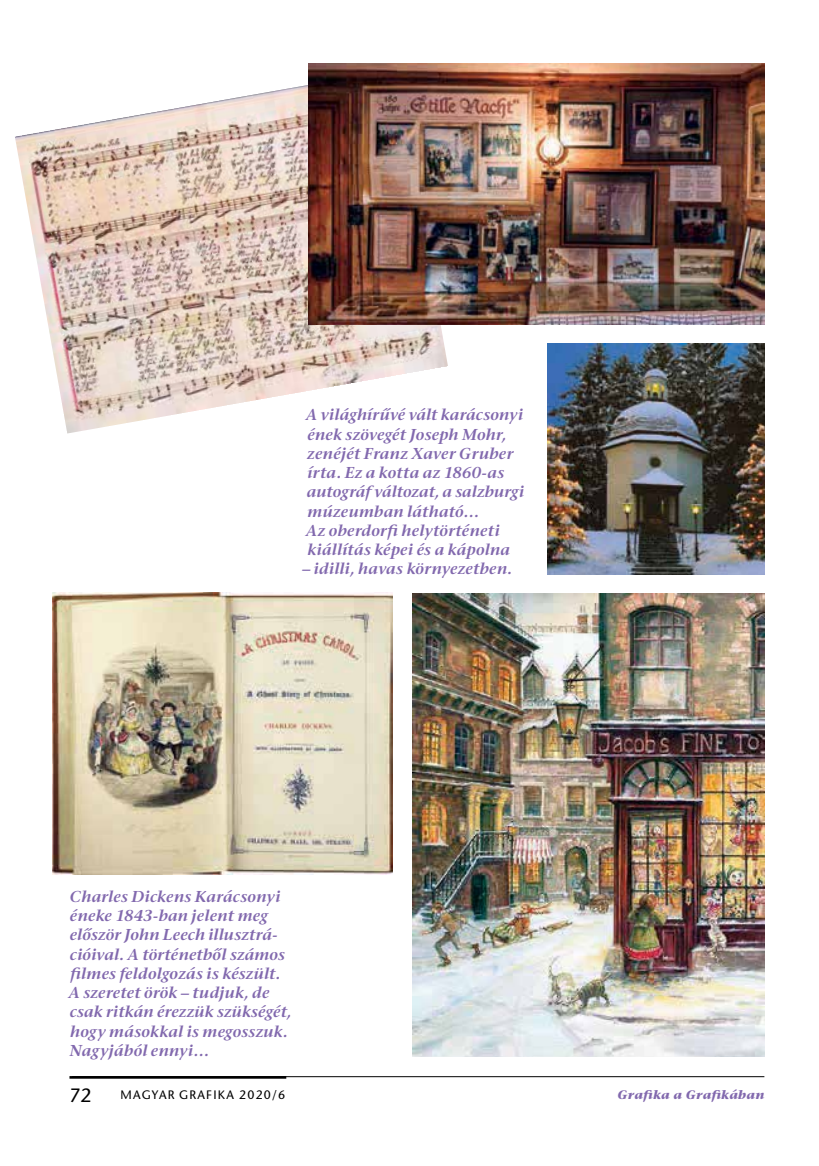
<style>
.page{position:relative;width:819px;height:1166px;background:#fff}
.page>*{position:absolute;margin:0;border:0;box-sizing:border-box;transform-origin:0 0}
.t1{font:19.25px "Stone Sans H";color:#000}
.t2{font:15.75px/19.2px "Stone Serif Semi Bold Italic H";letter-spacing:.005em;color:#8269ae}
.t3{font:12.25px "Stone Sans H";letter-spacing:.1em;color:#000}
.t4{font:12.25px "Stone Serif Bold Italic H";letter-spacing:.025em;color:#8269ae}
</style>
<div class="page">
<hr style="left:69px;top:1076px;width:217px;height:2px;background:#000">
<hr style="left:72px;top:1076px;width:692px;height:1px;background:#000">
<img style="left:15px;top:70px;width:433px;height:363px">
<img style="left:309px;top:64px;width:455px;height:261px">
<img style="left:547px;top:343px;width:217px;height:231px">
<img style="left:412px;top:594px;width:352px;height:462px">
<img style="left:52px;top:592px;width:340px;height:282px">
<p class="t2" style="left:306px;top:405px;width:220px">A világhírûvé vált karácsonyi ének szövegét Joseph Mohr, zenéjét Franz Xaver Gruber írta. Ez a kotta az 1860-as autográf változat, a salzburgi múzeumban látható…<br>Az oberdorfi helytörténeti kiállítás képei és a kápolna</p>
<p class="t2" style="left:302px;top:559px;width:211px">– idilli, havas környezetben.</p>
<p class="t2" style="left:68px;top:886px;width:225px">Charles Dickens Karácsonyi éneke 1843-ban jelent meg elôször John Leech illusztrá&shy;cióival. A történetbôl számos filmes feldolgozás is készült.<br>A szeretet örök – tudjuk, de csak ritkán érezzük szükségét, hogy másokkal is megosszuk.<br>Nagyjából ennyi…</p>
<p class="t1" style="left:69px;top:1084px;width:24px">72</p>
<p class="t3" style="left:120px;top:1087px;width:166px">MAGYAR GRAFIKA 2020/6</p>
<p class="t4" style="left:617px;top:1087px;width:148px">Grafika a Grafikában</p>
</div>
